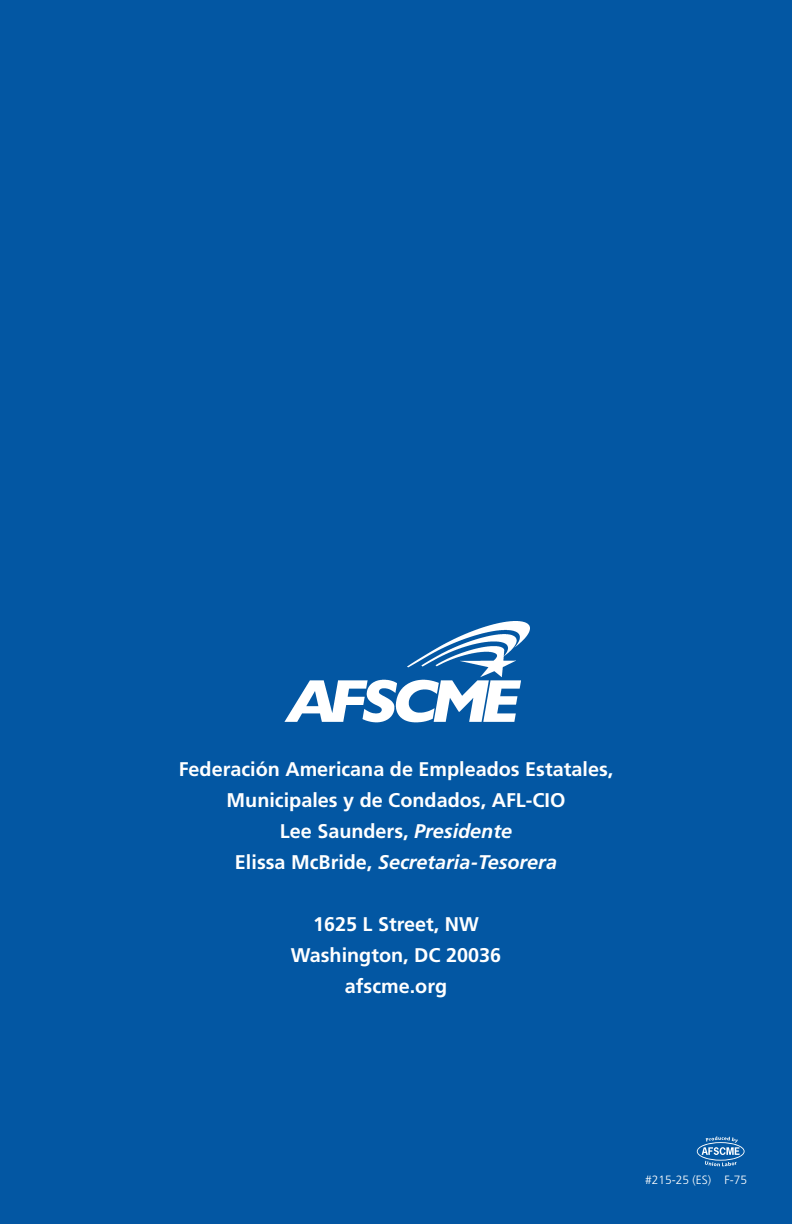
<style>
.page{position:relative;width:792px;height:1224px;background:#0357a3}
.page>*{position:absolute;margin:0;border:0;box-sizing:border-box;transform-origin:0 0}
.t1{font:700 19.8px "Frutiger LT Std";color:#fff}
.t2{font:italic 700 19.8px "Frutiger LT Std";color:#fff}
.t3{font:300 12px "Frutiger LT Std";color:#fff}
.s1{font-style:italic}
.s2{font-style:normal}
</style>
<div class="page">
<img style="left:285px;top:622px;width:244px;height:101px">
<svg style="left:697px;top:1136px;width:48px;height:30px"></svg>
<p class="t1" style="left:179px;top:758px;width:436px">Federación Americana de Empleados Estatales,</p>
<p class="t1" style="left:227px;top:789px;width:340px">Municipales y de Condados, AFL-CIO</p>
<p class="t1" style="left:280px;top:820px;width:234px">Lee Saunders, <span class="s1">Presidente</span></p>
<p class="t2" style="left:235px;top:851px;width:324px"><span class="s2">Elissa McBride,</span> Secretaria-Tesorera</p>
<p class="t1" style="left:313px;top:912px;width:167px">1625 L Street, NW</p>
<p class="t1" style="left:291px;top:943px;width:212px">Washington, DC 20036</p>
<p class="t1" style="left:345px;top:974px;width:104px">afscme.org</p>
<p class="t3" style="left:645px;top:1173px;width:104px">#215-25 (ES) F-75</p>
</div>
